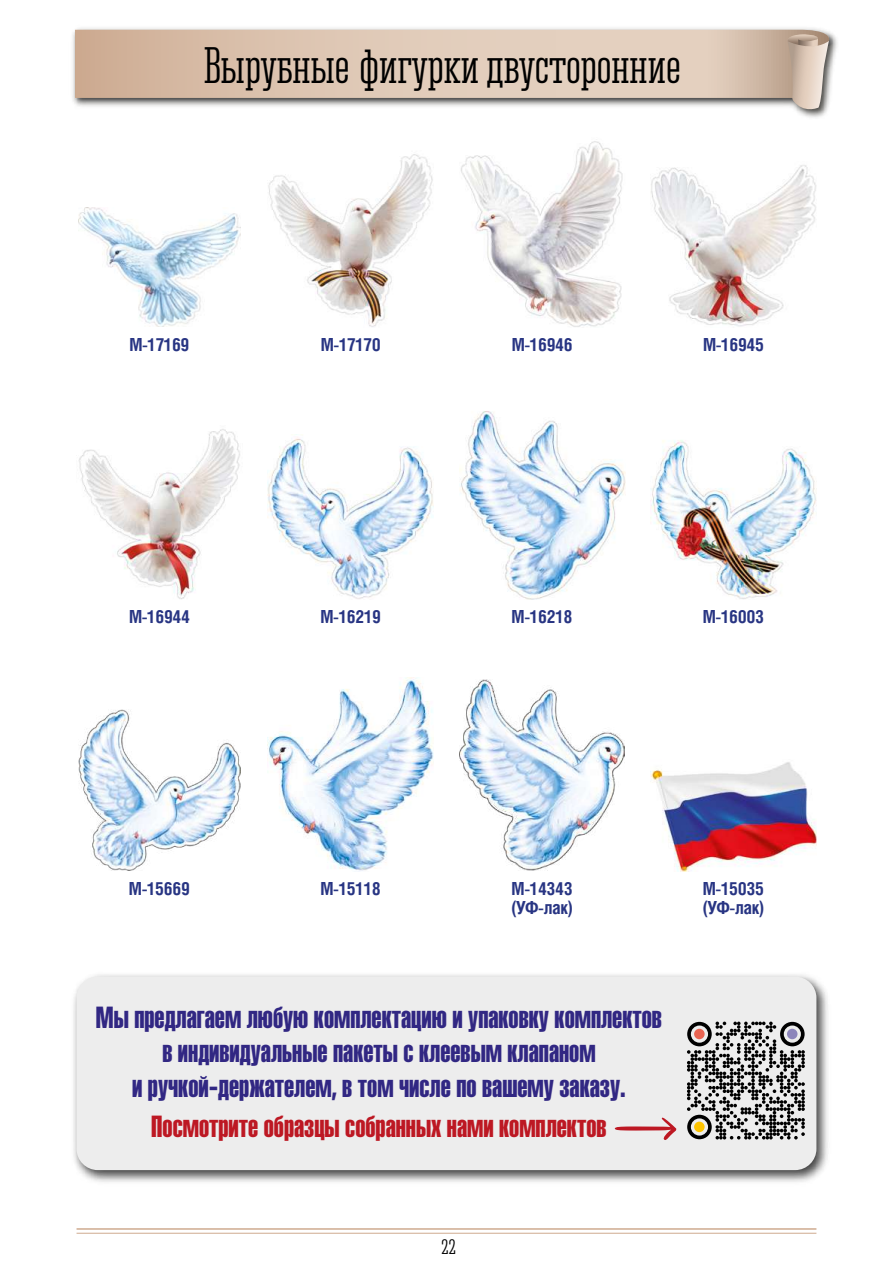
<style>
.page{position:relative;width:893px;height:1263px;background:#fff}
.page>*{position:absolute;margin:0;border:0;box-sizing:border-box;transform-origin:0 0}
.t1{font:47.85px "Corki";color:#000}
.t2{font:30px/34.5px "Helios Extra Compressed C";color:#312783;text-align:center}
.t3{font:30px "Helios Extra Compressed C";color:#bd1823}
.t4{font:19.5px "Corki";color:#000}
.t5{font:700 18px/19.5px "Helios Cond C";letter-spacing:-.02em;color:#283583}
</style>
<div class="page">
<img style="left:72px;top:28px;width:765px;height:90px">
<svg style="left:75px;top:29px;width:757px;height:72px;background:#8e8c8b"></svg>
<svg style="left:584px;top:30px;width:245px;height:68px;background:#dcc7b6"></svg>
<div style="left:75px;top:30px;width:509px;height:68px;background:linear-gradient(to right,#d0b098,#e8d7c7)"></div>
<svg style="left:786px;top:34px;width:43px;height:80px;background:#cabaad"></svg>
<hr style="left:77px;top:1233px;width:739px;height:1px;background:#cfaa8f">
<hr style="left:77px;top:1228px;width:739px;height:2px;background:#cfaa8f">
<img style="left:73px;top:974px;width:755px;height:208px">
<div style="left:77px;top:977px;width:739px;height:193px;background:#ededed;border-radius:21px"></div>
<svg style="left:615px;top:1117px;width:62px;height:23px"></svg>
<svg style="left:687px;top:1021px;width:118px;height:118px"></svg>
<div style="left:694px;top:1029px;width:11px;height:10px;background:#e96452;border-radius:50%"></div>
<div style="left:787px;top:1029px;width:10px;height:10px;background:#8c85bb;border-radius:50%"></div>
<div style="left:694px;top:1122px;width:11px;height:10px;background:#fdc300;border-radius:50%"></div>
<img style="left:459px;top:411px;width:166px;height:189px">
<img style="left:651px;top:440px;width:165px;height:159px">
<img style="left:268px;top:434px;width:166px;height:165px">
<img style="left:78px;top:429px;width:162px;height:170px">
<img style="left:268px;top:154px;width:165px;height:173px">
<img style="left:79px;top:207px;width:161px;height:119px">
<img style="left:461px;top:141px;width:162px;height:186px">
<img style="left:651px;top:165px;width:165px;height:162px">
<img style="left:651px;top:762px;width:165px;height:110px">
<img style="left:79px;top:709px;width:161px;height:161px">
<img style="left:268px;top:677px;width:166px;height:194px">
<img style="left:459px;top:679px;width:165px;height:191px">
<h1 class="t1" style="left:204px;top:38px;width:479px">Вырубные фигурки двусторонние</h1>
<p class="t5" style="left:129px;top:334px;width:62px">М-17169</p>
<p class="t5" style="left:321px;top:334px;width:62px">М-17170</p>
<p class="t5" style="left:512px;top:334px;width:62px">М-16946</p>
<p class="t5" style="left:703px;top:334px;width:63px">М-16945</p>
<p class="t5" style="left:129px;top:606px;width:62px">М-16944</p>
<p class="t5" style="left:320px;top:606px;width:62px">М-16219</p>
<p class="t5" style="left:512px;top:606px;width:63px">М-16218</p>
<p class="t5" style="left:703px;top:606px;width:63px">М-16003</p>
<p class="t5" style="left:129px;top:878px;width:63px">М-15669</p>
<p class="t5" style="left:321px;top:878px;width:62px">М-15118</p>
<p class="t5" style="left:511px;top:878px;width:63px">М-14343 (УФ-лак)</p>
<p class="t2" style="left:96px;top:999px;width:568px">Мы предлагаем любую комплектацию и упаковку комплектов в индивидуальные пакеты с клеевым клапаном<br>и ручкой-держателем, в том числе по вашему заказу.</p>
<p class="t3" style="left:151px;top:1109px;width:457px">Посмотрите образцы собранных нами комплектов</p>
<p class="t4" style="left:441px;top:1236px;width:17px">22</p>
<p class="t5" style="left:703px;top:878px;width:63px">М-15035 (УФ-лак)</p>
</div>
